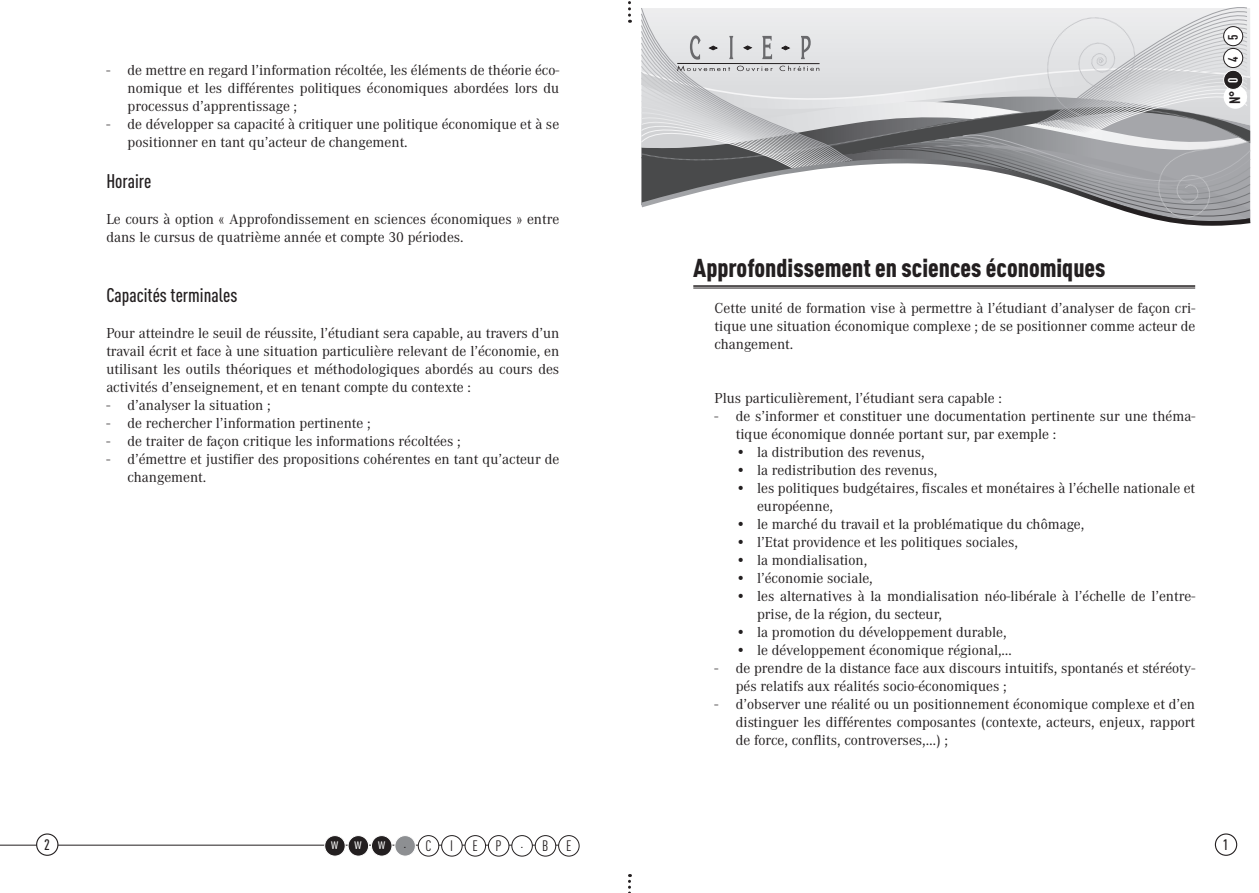
<style>
.page{position:relative;width:1259px;height:893px;background:#fff}
.page>*{position:absolute;margin:0;border:0;box-sizing:border-box;transform-origin:0 0}
.gd_titre_1{font:900 25.5px "DIN Cond";color:#231f20}
.sous_titre_2{font:500 19.5px "DIN Cond";color:#231f20}
.txt_retrait{font:15px/18px "Corporate A";color:#231f20}
.txt{font:15px/18px "Corporate A";color:#231f20;text-align:justify}
.txt_retrait_puce{font:15px/18px "Corporate A";color:#231f20}
.t1{font:15px "DIN Cond";color:#231f20}
.t2{font:15px "DIN Cond";color:#fff}
.t3{font:500 15px "DIN Cond";color:#231f20}
.t4{font:700 15px "DIN Cond";color:#231f20}
.t5{font:700 13.5px "DIN Cond";color:#231f20}
.t6{font:700 13.5px "DIN Cond";color:#fff}
</style>
<div class="page">
<hr style="left:0;top:845px;width:569px;height:1px;background:#231f20">
<div style="left:325px;top:836px;width:20px;height:20px;background:#231f20;border-radius:50%"></div>
<div style="left:324px;top:835px;width:21px;height:21px;border:1px solid #fff;border-radius:50%"></div>
<div style="left:348px;top:836px;width:20px;height:20px;background:#231f20;border-radius:50%"></div>
<div style="left:348px;top:835px;width:21px;height:21px;border:1px solid #fff;border-radius:50%"></div>
<div style="left:371px;top:836px;width:21px;height:20px;background:#231f20;border-radius:50%"></div>
<div style="left:371px;top:835px;width:21px;height:21px;border:1px solid #fff;border-radius:50%"></div>
<div style="left:395px;top:836px;width:20px;height:20px;background:#8d8f92;border-radius:50%"></div>
<div style="left:394px;top:835px;width:22px;height:21px;border:1px solid #fff;border-radius:50%"></div>
<div style="left:418px;top:836px;width:21px;height:20px;background:#fff;border-radius:50%"></div>
<div style="left:418px;top:835px;width:21px;height:21px;border:1px solid #231f20;border-radius:50%"></div>
<div style="left:442px;top:836px;width:20px;height:20px;background:#fff;border-radius:50%"></div>
<div style="left:441px;top:835px;width:21px;height:21px;border:1px solid #231f20;border-radius:50%"></div>
<div style="left:465px;top:836px;width:20px;height:20px;background:#fff;border-radius:50%"></div>
<div style="left:465px;top:835px;width:21px;height:21px;border:1px solid #231f20;border-radius:50%"></div>
<div style="left:488px;top:836px;width:21px;height:20px;background:#fff;border-radius:50%"></div>
<div style="left:488px;top:835px;width:21px;height:21px;border:1px solid #231f20;border-radius:50%"></div>
<div style="left:512px;top:836px;width:20px;height:20px;background:#fff;border-radius:50%"></div>
<div style="left:511px;top:835px;width:22px;height:21px;border:1px solid #231f20;border-radius:50%"></div>
<div style="left:535px;top:836px;width:21px;height:20px;background:#fff;border-radius:50%"></div>
<div style="left:535px;top:835px;width:21px;height:21px;border:1px solid #231f20;border-radius:50%"></div>
<div style="left:558px;top:836px;width:21px;height:20px;background:#fff;border-radius:50%"></div>
<div style="left:558px;top:835px;width:21px;height:21px;border:1px solid #231f20;border-radius:50%"></div>
<svg style="left:628px;top:1px;width:3px;height:22px"></svg>
<svg style="left:628px;top:874px;width:3px;height:19px"></svg>
<div style="left:37px;top:834px;width:21px;height:21px;background:#fff;border-radius:50%"></div>
<div style="left:36px;top:833px;width:22px;height:23px;border:1px solid #231f20;border-radius:50%"></div>
<div style="left:1214px;top:833px;width:23px;height:23px;border:1px solid #231f20;border-radius:50%"></div>
<hr style="left:693px;top:285px;width:502px;height:2px;background:#231f20">
<hr style="left:693px;top:288px;width:502px;height:1px;background:#231f20">
<svg style="left:641px;top:7px;width:609px;height:219px"></svg>
<p class="t5" style="left:1224px;top:40px;width:7px;rotate:-90deg">5</p>
<p class="txt_retrait" style="left:128px;top:61px;width:433px;text-align:justify;text-indent:-21px">- de mettre en regard l’information récoltée, les éléments de théorie éco&shy;nomique et les différentes politiques économiques abordées lors du processus d’apprentissage ;</p>
<p class="txt_retrait" style="left:128px;top:115px;width:433px;text-indent:-21px">- de développer sa capacité à critiquer une politique économique et à se positionner en tant qu’acteur de changement.</p>
<p class="sous_titre_2" style="left:106px;top:170px;width:46px">Horaire</p>
<p class="txt" style="left:106px;top:211px;width:454px">Le cours à option « Approfondissement en sciences économiques » entre dans le cursus de quatrième année et compte 30 périodes.</p>
<p class="sous_titre_2" style="left:106px;top:283px;width:133px">Capacités terminales</p>
<p class="txt" style="left:106px;top:324px;width:454px">Pour atteindre le seuil de réussite, l’étudiant sera capable, au travers d’un travail écrit et face à une situation particulière relevant de l’économie, en utilisant les outils théoriques et méthodologiques abordés au cours des activités d’enseignement, et en tenant compte du contexte :</p>
<p class="txt_retrait" style="left:106px;top:396px;width:166px">- d’analyser la situation ;</p>
<p class="txt_retrait" style="left:106px;top:414px;width:266px">- de rechercher l’information pertinente ;</p>
<p class="txt_retrait" style="left:106px;top:432px;width:356px">- de traiter de façon critique les informations récoltées ;</p>
<p class="txt_retrait" style="left:128px;top:450px;width:433px;text-indent:-21px">- d’émettre et justifier des propositions cohérentes en tant qu’acteur de changement.</p>
<p class="t5" style="left:1224px;top:62px;width:7px;rotate:-90deg">4</p>
<p class="t6" style="left:1224px;top:83px;width:7px;rotate:-90deg">0</p>
<p class="t4" style="left:1225px;top:104px;width:15px;rotate:-90deg">N°</p>
<p class="gd_titre_1" style="left:693px;top:252px;width:414px">Approfondissement en sciences économiques</p>
<p class="txt" style="left:714px;top:299px;width:482px">Cette unité de formation vise à permettre à l’étudiant d’analyser de façon cri&shy;tique une situation économique complexe ; de se positionner comme acteur de changement.</p>
<p class="txt" style="left:714px;top:389px;width:289px">Plus particulièrement, l’étudiant sera capable :</p>
<p class="txt_retrait" style="left:736px;top:407px;width:461px;text-indent:-21px">- de s’informer et constituer une documentation pertinente sur une théma&shy;tique économique donnée portant sur, par exemple :</p>
<p class="txt_retrait_puce" style="left:736px;top:443px;width:190px">• la distribution des revenus,</p>
<p class="txt_retrait_puce" style="left:736px;top:461px;width:203px">• la redistribution des revenus,</p>
<p class="txt_retrait_puce" style="left:757px;top:479px;width:440px;text-indent:-21px">• les politiques budgétaires, fiscales et monétaires à l’échelle nationale et européenne,</p>
<p class="txt_retrait_puce" style="left:736px;top:515px;width:350px">• le marché du travail et la problématique du chômage,</p>
<p class="txt_retrait_puce" style="left:736px;top:533px;width:284px">• l’Etat providence et les politiques sociales,</p>
<p class="txt_retrait_puce" style="left:736px;top:551px;width:133px">• la mondialisation,</p>
<p class="txt_retrait_puce" style="left:736px;top:569px;width:138px">• l’économie sociale,</p>
<p class="txt_retrait_puce" style="left:757px;top:587px;width:439px;text-indent:-21px">• les alternatives à la mondialisation néo-libérale à l’échelle de l’entre&shy;prise, de la région, du secteur,</p>
<p class="txt_retrait_puce" style="left:736px;top:623px;width:272px">• la promotion du développement durable,</p>
<p class="txt_retrait_puce" style="left:736px;top:641px;width:278px">• le développement économique régional,…</p>
<p class="txt_retrait" style="left:736px;top:659px;width:461px;text-indent:-21px">- de prendre de la distance face aux discours intuitifs, spontanés et stéréoty&shy;pés relatifs aux réalités socio-économiques ;</p>
<p class="txt_retrait" style="left:736px;top:695px;width:461px;text-align:justify;text-indent:-21px">- d’observer une réalité ou un positionnement économique complexe et d’en distinguer les différentes composantes (contexte, acteurs, enjeux, rapport de force, conflits, controverses,…) ;</p>
<p class="t3" style="left:44px;top:835px;width:7px">2</p>
<p class="t1" style="left:425px;top:837px;width:7px">C</p>
<p class="t1" style="left:450px;top:837px;width:4px">I</p>
<p class="t1" style="left:472px;top:837px;width:7px">E</p>
<p class="t1" style="left:495px;top:837px;width:8px">P</p>
<p class="t1" style="left:520px;top:834px;width:4px">.</p>
<p class="t1" style="left:542px;top:837px;width:8px">B</p>
<p class="t1" style="left:566px;top:837px;width:7px">E</p>
<p class="t3" style="left:1222px;top:835px;width:7px">1</p>
<p class="t2" style="left:331px;top:835px;width:9px">w</p>
<p class="t2" style="left:355px;top:835px;width:9px">w</p>
<p class="t2" style="left:378px;top:835px;width:9px">w</p>
<p class="t1" style="left:403px;top:834px;width:4px">.</p>
</div>
